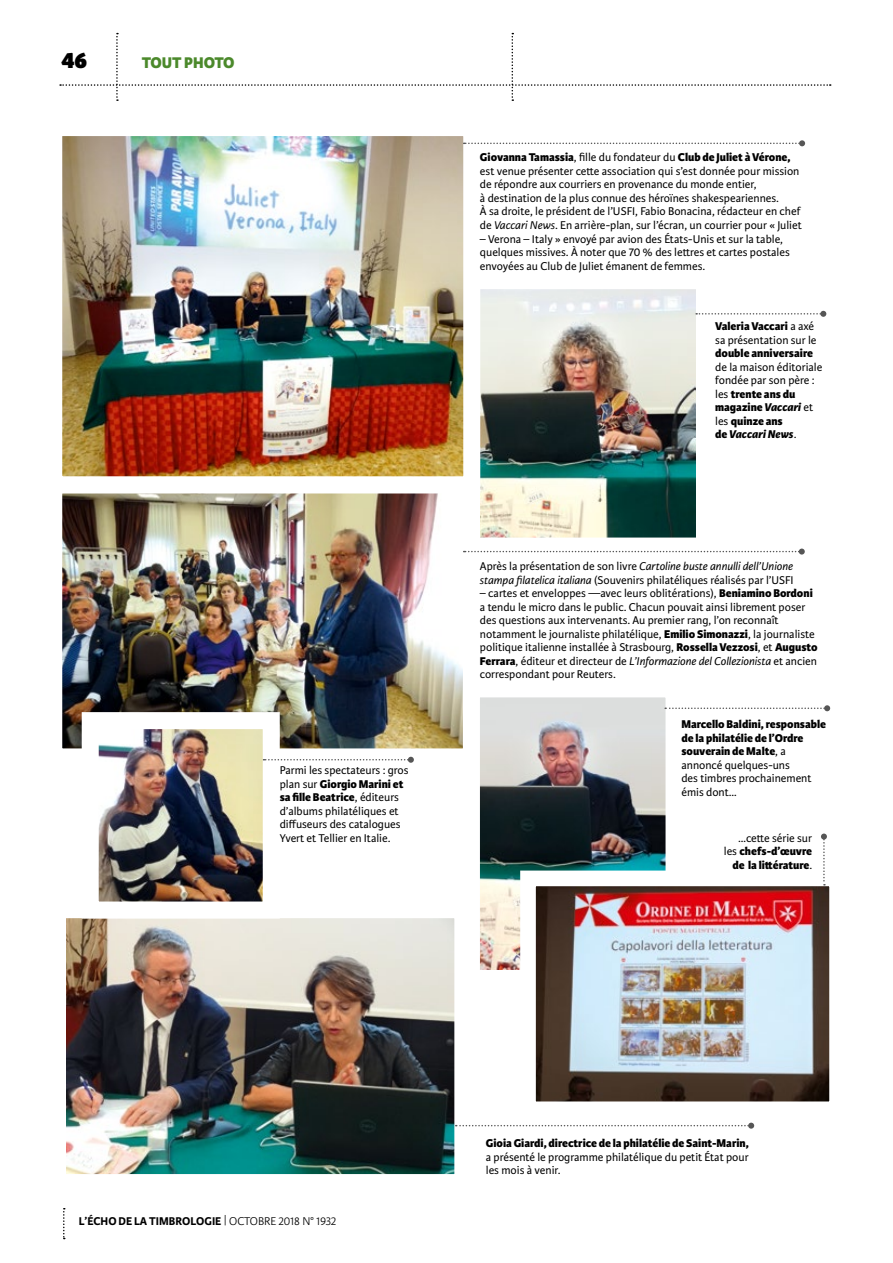
<style>
.page{position:relative;width:893px;height:1263px;background:#fff}
.page>*{position:absolute;margin:0;border:0;box-sizing:border-box;transform-origin:0 0}
.t1{font:800 24px "Karmina Sans";color:#000}
.t2{font:800 16.5px "Karmina Sans";color:#4b892b}
.t3{font:12px/13.5px "Karmina Sans";color:#000}
.t4{font:800 12px/13.5px "Karmina Sans";color:#000}
.t5{font:700 12px "Karmina Sans";color:#000}
.s1{font-weight:800}
.s2{font-style:italic}
.s3{font-weight:800;font-style:italic}
.s4{font-weight:400}
.s5{font-weight:300}
</style>
<div class="page">
<img style="left:62px;top:502px;width:401px;height:255px">
<img style="left:454px;top:289px;width:242px;height:274px">
<img style="left:454px;top:672px;width:212px;height:298px">
<img style="left:512px;top:863px;width:318px;height:260px">
<img style="left:62px;top:136px;width:427px;height:366px">
<img style="left:66px;top:893px;width:413px;height:282px">
<img style="left:73px;top:704px;width:215px;height:223px">
<svg style="left:464px;top:140px;width:341px;height:6px"></svg>
<svg style="left:696px;top:311px;width:130px;height:6px"></svg>
<svg style="left:456px;top:1123px;width:298px;height:6px"></svg>
<svg style="left:464px;top:549px;width:341px;height:6px"></svg>
<svg style="left:263px;top:757px;width:151px;height:6px"></svg>
<svg style="left:665px;top:705px;width:165px;height:6px"></svg>
<svg style="left:821px;top:833px;width:6px;height:52px"></svg>
<svg style="left:63px;top:1208px;width:2px;height:31px"></svg>
<svg style="left:60px;top:33px;width:771px;height:68px"></svg>
<h1 class="t1" style="left:62px;top:46px;width:27px">46</h1>
<h2 class="t2" style="left:142px;top:53px;width:94px">TOUT PHOTO</h2>
<p class="t3" style="left:280px;top:764px;width:130px">Parmi les spectateurs : gros plan sur <span class="s1">Giorgio Marini et sa fille Beatrice</span>, éditeurs d’albums philatéliques et diffuseurs des catalogues<br>Yvert et Tellier en Italie.</p>
<p class="t3" style="left:480px;top:151px;width:323px"><span class="s1">Giovanna Tamassia</span>, fille du fondateur du <span class="s1">Club de Juliet à Vérone, </span>est venue présenter cette association qui s’est donnée pour mission de répondre aux courriers en provenance du monde entier,<br>à destination de la plus connue des héroïnes shakespeariennes.<br>À sa droite, le président de l’USFI, Fabio Bonacina, rédacteur en chef de <span class="s2">Vaccari News</span>. En arrière-plan, sur l’écran, un courrier pour « Juliet</p>
<p class="t3" style="left:480px;top:232px;width:311px">– Verona – Italy » envoyé par avion des États-Unis et sur la table, quelques missives. À noter que 70 % des lettres et cartes postales envoyées au Club de Juliet émanent de femmes.</p>
<p class="t3" style="left:715px;top:320px;width:103px"><span class="s1">Valeria Vaccari</span> a axé sa présentation sur le</p>
<p class="t4" style="left:715px;top:347px;width:99px">double anniversaire</p>
<p class="t3" style="left:715px;top:360px;width:109px">de la maison éditoriale fondée par son père : les <span class="s1">trente ans du magazine</span> <span class="s3">Vaccari</span> et les <span class="s1">quinze ans<br>de</span> <span class="s3">VaccariNews</span>.</p>
<p class="t3" style="left:480px;top:560px;width:315px">Après la présentation de son livre <span class="s2">Cartoline buste annulli dell’Unione stampa filatelica italiana</span> (Souvenirs philatéliques réalisés par l’USFI</p>
<p class="t3" style="left:480px;top:587px;width:339px">– cartes et enveloppes —avec leurs oblitérations), <span class="s1">Beniamino Bordoni </span>a tendu le micro dans le public. Chacun pouvait ainsi librement poser des questions aux intervenants. Au premier rang, l’on reconnaît notamment le journaliste philatélique, <span class="s1">Emilio Simonazzi</span>, la journaliste politique italienne installée à Strasbourg, <span class="s1">Rossella Vezzosi</span>, et <span class="s1">Augusto Ferrara</span>, éditeur et directeur de <span class="s2">L’Informazione del Collezionista</span> et ancien correspondant pour Reuters.</p>
<p class="t4" style="left:681px;top:718px;width:146px">Marcello Baldini, responsable de la philatélie de l’Ordre souverain de Malte<span class="s4">, a annoncé quelques-uns<br>des timbres prochainement émis dont…</span></p>
<p class="t4" style="left:724px;top:831px;width:90px;text-align:right"><span class="s4">…cette série sur les</span> chefs-d’œuvre de la littérature<span class="s4">.</span></p>
<p class="t5" style="left:79px;top:1214px;width:259px">L’ÉCHO DE LA TIMBROLOGIE <span class="s5">| OCTOBRE 2018 N° 1932</span></p>
<p class="t4" style="left:486px;top:1137px;width:264px">Gioia Giardi, directrice de la philatélie de Saint-Marin,</p>
<p class="t3" style="left:486px;top:1150px;width:264px">a présenté le programme philatélique du petit État pour les mois à venir.</p>
</div>
